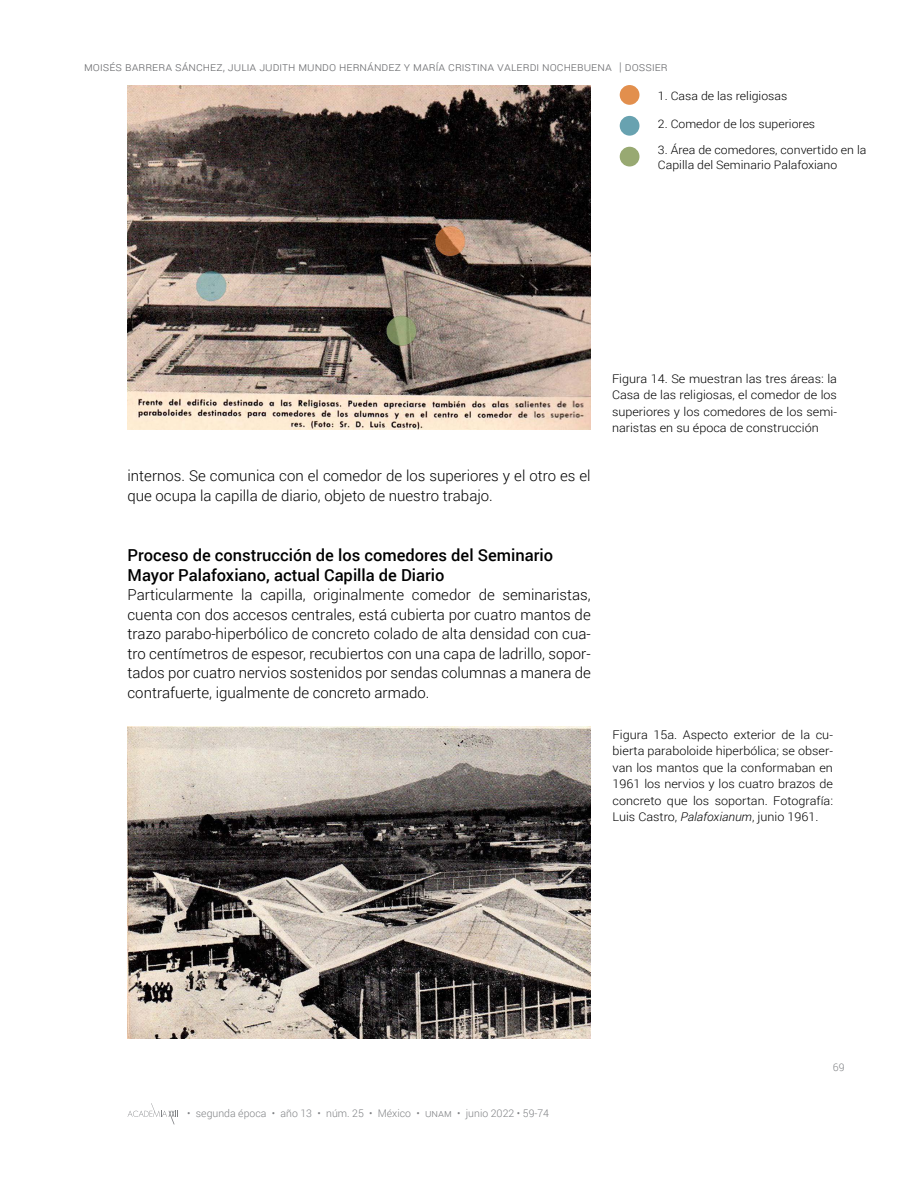
<style>
.page{position:relative;width:918px;height:1188px;background:#fff}
.page>*{position:absolute;margin:0;border:0;box-sizing:border-box;transform-origin:0 0}
.t1{font:500 16.5px/19.5px "Roboto";color:#000}
.t2{font:300 15px/19.5px "Roboto";color:#000}
.t3{font:300 12px/16.5px "Roboto";color:#000;text-align:justify;scale:1.05 1}
.t4{font:300 12px "Roboto";color:#6d6e71}
.t5{font:300 11.7px/15px "Roboto";color:#000;scale:1.05 1}
.t6{font:300 10.5px "Roboto";color:#808285}
.s1{font-style:italic}
</style>
<div class="page">
<svg style="left:128px;top:1103px;width:50px;height:21px"></svg>
<img style="left:128px;top:85px;width:463px;height:345px">
<div style="left:620px;top:85px;width:19px;height:20px;background:#e28f4d;border-radius:50%"></div>
<div style="left:620px;top:116px;width:19px;height:20px;background:#68a2b0;border-radius:50%"></div>
<div style="left:620px;top:147px;width:19px;height:19px;background:#98a972;border-radius:50%"></div>
<img style="left:128px;top:726px;width:463px;height:313px">
<p class="t4" style="left:84px;top:58px;width:548px">Moisés Barrera Sánchez, Julia Judith Mundo Hernández y María Cristina Valerdi Nochebuena | DOSSIER</p>
<p class="t5" style="left:658px;top:88px;width:125px">1. Casa de las religiosas</p>
<p class="t5" style="left:658px;top:116px;width:151px">2. Comedor de los superiores</p>
<p class="t5" style="left:658px;top:142px;width:200px">3. Área de comedores, convertido en la<br>Capilla del Seminario Palafoxiano</p>
<p class="t2" style="left:128px;top:466px;width:465px">internos. Se comunica con el comedor de los superiores y el otro es el que ocupa la capilla de diario, objeto de nuestro trabajo.</p>
<p class="t1" style="left:128px;top:545px;width:427px">Proceso de construcción de los comedores del Seminario<br>Mayor Palafoxiano, actual Capilla de Diario</p>
<p class="t2" style="left:128px;top:584px;width:465px;text-align:justify">Particularmente la capilla, originalmente comedor de seminaristas, cuenta con dos accesos centrales, está cubierta por cuatro mantos de trazo parabo-hiperbólico de concreto colado de alta densidad con cua&shy;tro centímetros de espesor, recubiertos con una capa de ladrillo, sopor&shy;tados por cuatro nervios sostenidos por sendas columnas a manera de contrafuerte, igualmente de concreto armado.</p>
<p class="t3" style="left:612px;top:370px;width:216px">Figura 14. Se muestran las tres áreas: la Casa de las religiosas, el comedor de los superiores y los comedores de los semi&shy;naristas en su época de construcción</p>
<p class="t3" style="left:613px;top:726px;width:211px">Figura 15a. Aspecto exterior de la cu&shy;bierta paraboloide hiperbólica; se obser&shy;van los mantos que la conformaban en 1961 los nervios y los cuatro brazos de concreto que los soportan. Fotografía:<br>Luis Castro, <span class="s1">Palafoxianum</span>, junio 1961.</p>
<p class="t6" style="left:187px;top:1106px;width:363px">• segunda época • año 13 • núm. 25 • México • unam • junio 2022 • 59-74</p>
<p class="t6" style="left:833px;top:1060px;width:13px">69</p>
</div>
